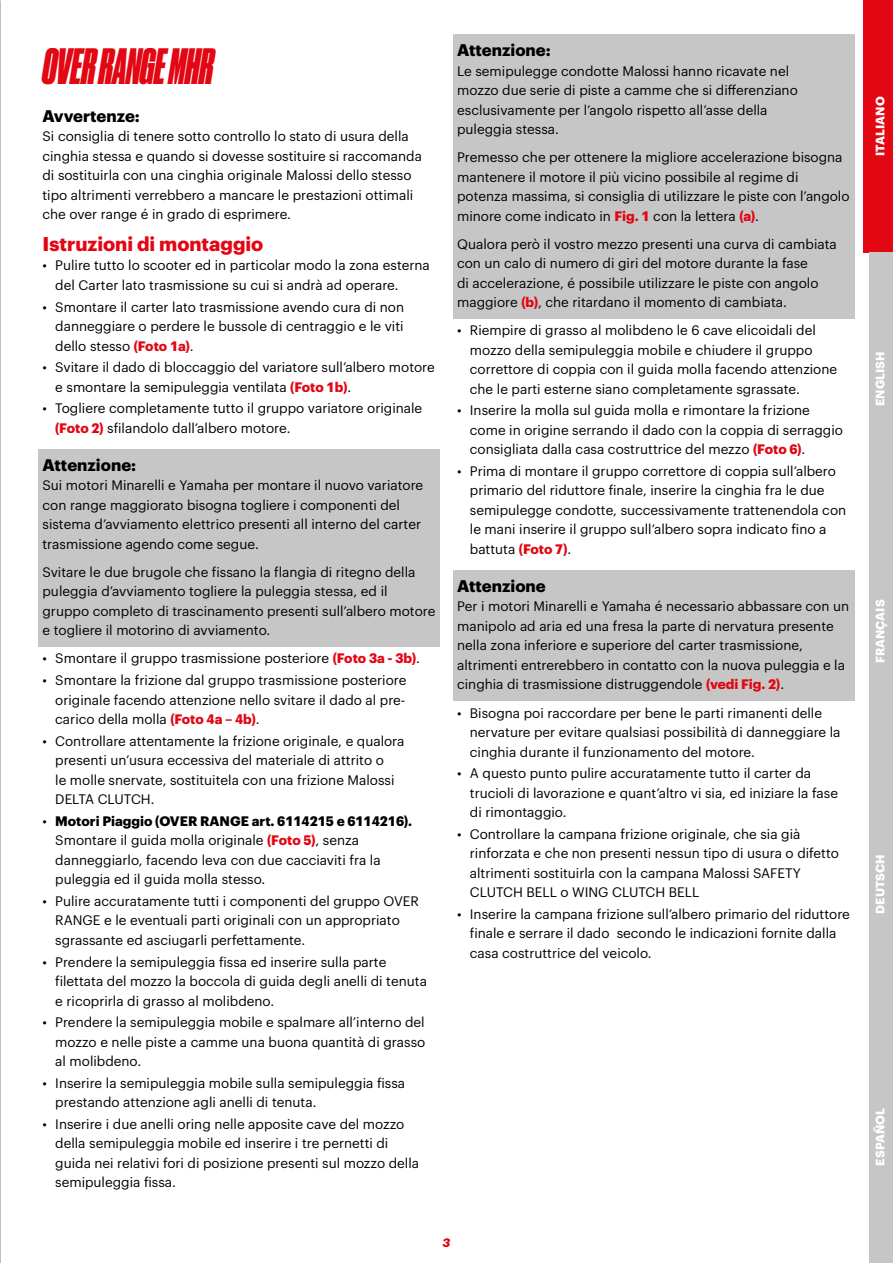
<style>
.page{position:relative;width:893px;height:1263px;background:#fff}
.page>*{position:absolute;margin:0;border:0;box-sizing:border-box;transform-origin:0 0}
.Titolo_iniziale_32_p{font:italic 48px "Druk Cond Super";color:#e30613}
.Sottotitolo_13_pt{font:700 19.5px "Graphik";color:#e30613}
.p-titoletto_note_big{font:700 16.5px "Graphik";color:#000}
.Titoletto_nel_testo{font:700 16.5px "Graphik";color:#000}
.p-testo_note_big{font:13.5px/19.5px "Graphik";color:#000}
.Testo_Normale_9_pt{font:13.5px/19.5px "Graphik";color:#000}
.t1{font:700 12px "Graphik";letter-spacing:.005em;color:#fff}
.t2{font:italic 700 12px "Graphik";color:#e30613}
.s1{font-weight:700;color:#e30613}
.s2{font-weight:700}
</style>
<div class="page">
<div style="left:863px;top:0;width:30px;height:253px;background:#e30613"></div>
<div style="left:870px;top:253px;width:23px;height:252px;background:#c6c6c6"></div>
<div style="left:870px;top:505px;width:23px;height:253px;background:#c6c6c6"></div>
<div style="left:870px;top:758px;width:23px;height:252px;background:#c6c6c6"></div>
<div style="left:870px;top:1010px;width:23px;height:253px;background:#c6c6c6"></div>
<div style="left:38px;top:449px;width:402px;height:33px;background:#c6c6c6"></div>
<div style="left:38px;top:471px;width:402px;height:89px;background:#c6c6c6"></div>
<div style="left:38px;top:557px;width:402px;height:89px;background:#c6c6c6"></div>
<div style="left:453px;top:34px;width:402px;height:34px;background:#c6c6c6"></div>
<div style="left:453px;top:56px;width:402px;height:89px;background:#c6c6c6"></div>
<div style="left:453px;top:143px;width:402px;height:89px;background:#c6c6c6"></div>
<div style="left:453px;top:229px;width:402px;height:89px;background:#c6c6c6"></div>
<div style="left:453px;top:570px;width:402px;height:33px;background:#c6c6c6"></div>
<div style="left:453px;top:592px;width:402px;height:108px;background:#c6c6c6"></div>
<p class="Titolo_iniziale_32_p" style="left:43px;top:36px;width:172px">OVER RANGE MHR</p>
<p class="Titoletto_nel_testo" style="left:43px;top:103px;width:99px">Avvertenze:</p>
<p class="Testo_Normale_9_pt" style="left:43px;top:125px;width:381px">Si consiglia di tenere sotto controllo lo stato di usura della cinghia stessa e quando si dovesse sostituire si raccomanda di sostituirla con una cinghia originale Malossi dello stesso tipo altrimenti verrebbero a mancare le prestazioni ottimali che over range é in grado di esprimere.</p>
<p class="Sottotitolo_13_pt" style="left:43px;top:229px;width:222px">Istruzioni di montaggio</p>
<p class="p-testo_note_big" style="left:55px;top:255px;width:376px;text-indent:-13px">• Pulire tutto lo scooter ed in particolar modo la zona esterna del Carter lato trasmissione su cui si andrà ad operare.</p>
<p class="p-testo_note_big" style="left:55px;top:296px;width:350px;text-align:justify;text-indent:-13px">• Smontare il carter lato trasmissione avendo cura di non danneggiare o perdere le bussole di centraggio e le viti dello stesso <span class="s1">(Foto 1a)</span>.</p>
<p class="p-testo_note_big" style="left:55px;top:356px;width:381px;text-indent:-13px">• Svitare il dado di bloccaggio del variatore sull’albero motore e smontare la semipuleggia ventilata <span class="s1">(Foto 1b)</span>.</p>
<p class="p-testo_note_big" style="left:55px;top:398px;width:368px;text-indent:-13px">• Togliere completamente tutto il gruppo variatore originale <span class="s1">(Foto 2)</span> sfilandolo dall’albero motore.</p>
<p class="p-titoletto_note_big" style="left:43px;top:452px;width:95px">Attenzione:</p>
<p class="p-testo_note_big" style="left:43px;top:475px;width:382px">Sui motori Minarelli e Yamaha per montare il nuovo variatore con range maggiorato bisogna togliere i componenti del sistema d’avviamento elettrico presenti all interno del carter trasmissione agendo come segue.</p>
<p class="p-testo_note_big" style="left:43px;top:561px;width:394px">Svitare le due brugole che fissano la flangia di ritegno della puleggia d’avviamento togliere la puleggia stessa, ed il gruppo completo di trascinamento presenti sull’albero motore e togliere il motorino di avviamento.</p>
<p class="p-testo_note_big" style="left:43px;top:648px;width:379px">• Smontare il gruppo trasmissione posteriore <span class="s1">(Foto 3a - 3b)</span>.</p>
<p class="p-testo_note_big" style="left:55px;top:669px;width:353px;text-align:justify;text-indent:-13px">• Smontare la frizione dal gruppo trasmissione posteriore originale facendo attenzione nello svitare il dado al pre&shy;carico della molla <span class="s1">(Foto 4a – 4b)</span>.</p>
<p class="p-testo_note_big" style="left:55px;top:730px;width:351px;text-indent:-13px">• Controllare attentamente la frizione originale, e qualora presenti un’usura eccessiva del materiale di attrito o<br>le molle snervate, sostituitela con una frizione Malossi DELTA CLUTCH.</p>
<p class="p-testo_note_big" style="left:55px;top:810px;width:358px;text-indent:-13px">• <span class="s2">Motori Piaggio (OVER RANGE art. 6114215 e 6114216).<br></span>Smontare il guida molla originale <span class="s1">(Foto 5)</span>, senza danneggiarlo, facendo leva con due cacciaviti fra la puleggia ed il guida molla stesso.</p>
<p class="p-testo_note_big" style="left:55px;top:890px;width:365px;text-indent:-13px">• Pulire accuratamente tutti i componenti del gruppo OVER<br>RANGE e le eventuali parti originali con un appropriato sgrassante ed asciugarli perfettamente.</p>
<p class="p-testo_note_big" style="left:55px;top:951px;width:373px;text-indent:-13px">• Prendere la semipuleggia fissa ed inserire sulla parte filettata del mozzo la boccola di guida degli anelli di tenuta e ricoprirla di grasso al molibdeno.</p>
<p class="p-testo_note_big" style="left:55px;top:1011px;width:372px;text-align:justify;text-indent:-13px">• Prendere la semipuleggia mobile e spalmare all’interno del mozzo e nelle piste a camme una buona quantità di grasso al molibdeno.</p>
<p class="p-testo_note_big" style="left:55px;top:1072px;width:351px;text-indent:-13px">• Inserire la semipuleggia mobile sulla semipuleggia fissa prestando attenzione agli anelli di tenuta.</p>
<p class="p-testo_note_big" style="left:55px;top:1113px;width:365px;text-indent:-13px">• Inserire i due anelli oring nelle apposite cave del mozzo della semipuleggia mobile ed inserire i tre pernetti di guida nei relativi fori di posizione presenti sul mozzo della semipuleggia fissa.</p>
<p class="p-titoletto_note_big" style="left:457px;top:37px;width:95px">Attenzione:</p>
<p class="p-testo_note_big" style="left:457px;top:60px;width:342px">Le semipulegge condotte Malossi hanno ricavate nel mozzo due serie di piste a camme che si differenziano esclusivamente per l’angolo rispetto all’asse della puleggia stessa.</p>
<p class="p-testo_note_big" style="left:457px;top:146px;width:394px">Premesso che per ottenere la migliore accelerazione bisogna mantenere il motore il più vicino possibile al regime di potenza massima, si consiglia di utilizzare le piste con l’angolo minore come indicato in <span class="s1">Fig. 1</span> con la lettera <span class="s1">(a)</span>.</p>
<p class="p-testo_note_big" style="left:457px;top:233px;width:381px">Qualora però il vostro mezzo presenti una curva di cambiata con un calo di numero di giri del motore durante la fase<br>di accelerazione, é possibile utilizzare le piste con angolo maggiore <span class="s1">(b)</span>, che ritardano il momento di cambiata.</p>
<p class="p-testo_note_big" style="left:470px;top:319px;width:369px;text-indent:-13px">• Riempire di grasso al molibdeno le 6 cave elicoidali del mozzo della semipuleggia mobile e chiudere il gruppo correttore di coppia con il guida molla facendo attenzione che le parti esterne siano completamente sgrassate.</p>
<p class="p-testo_note_big" style="left:470px;top:400px;width:375px;text-indent:-13px">• Inserire la molla sul guida molla e rimontare la frizione come in origine serrando il dado con la coppia di serraggio consigliata dalla casa costruttrice del mezzo <span class="s1">(Foto 6)</span>.</p>
<p class="p-testo_note_big" style="left:470px;top:460px;width:378px;text-indent:-13px">• Prima di montare il gruppo correttore di coppia sull’albero primario del riduttore finale, inserire la cinghia fra le due semipulegge condotte, successivamente trattenendola con le mani inserire il gruppo sull’albero sopra indicato fino a battuta <span class="s1">(Foto 7)</span>.</p>
<p class="p-titoletto_note_big" style="left:457px;top:573px;width:90px">Attenzione</p>
<p class="p-testo_note_big" style="left:457px;top:596px;width:394px">Per i motori Minarelli e Yamaha é necessario abbassare con un manipolo ad aria ed una fresa la parte di nervatura presente nella zona inferiore e superiore del carter trasmissione, altrimenti entrerebbero in contatto con la nuova puleggia e la cinghia di trasmissione distruggendole <span class="s1">(vedi Fig. 2)</span>.</p>
<p class="p-testo_note_big" style="left:470px;top:702px;width:372px;text-indent:-13px">• Bisogna poi raccordare per bene le parti rimanenti delle nervature per evitare qualsiasi possibilità di danneggiare la cinghia durante il funzionamento del motore.</p>
<p class="p-testo_note_big" style="left:470px;top:762px;width:370px;text-indent:-13px">• A questo punto pulire accuratamente tutto il carter da trucioli di lavorazione e quant’altro vi sia, ed iniziare la fase di rimontaggio.</p>
<p class="p-testo_note_big" style="left:470px;top:823px;width:371px;text-indent:-13px">• Controllare la campana frizione originale, che sia già rinforzata e che non presenti nessun tipo di usura o difetto altrimenti sostituirla con la campana Malossi SAFETY CLUTCH BELL o WING CLUTCH BELL</p>
<p class="p-testo_note_big" style="left:470px;top:903px;width:382px;text-indent:-13px">• Inserire la campana frizione sull’albero primario del riduttore finale e serrare il dado secondo le indicazioni fornite dalla casa costruttrice del veicolo.</p>
<p class="t2" style="left:443px;top:1234px;width:9px">3</p>
<p class="t1" style="left:871px;top:156px;width:61px;rotate:-90deg">ITALIANO</p>
<p class="t1" style="left:871px;top:406px;width:56px;rotate:-90deg">ENGLISH</p>
<p class="t1" style="left:871px;top:663px;width:65px;rotate:-90deg">FRANÇAIS</p>
<p class="t1" style="left:871px;top:914px;width:61px;rotate:-90deg">DEUTSCH</p>
<p class="t1" style="left:871px;top:1165px;width:59px;rotate:-90deg">ESPAÑOL</p>
</div>
